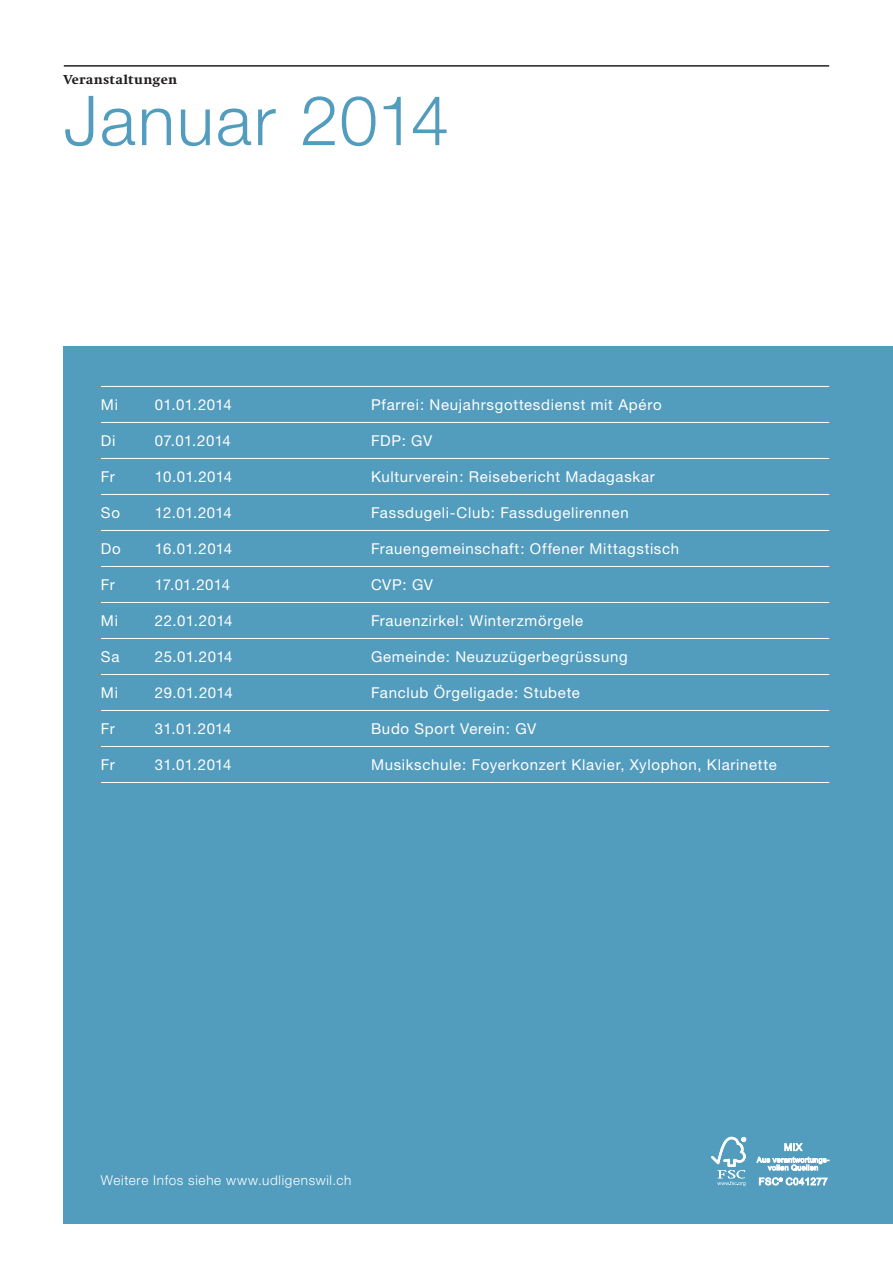
<style>
.page{position:relative;width:893px;height:1263px;background:#fff}
.page>*{position:absolute;margin:0;border:0;box-sizing:border-box;transform-origin:0 0}
.t1{font:300 69px "Helvetica Neue";letter-spacing:.025em;color:#529cbe}
.t2{font:15px "Helvetica Neue";letter-spacing:.045em;color:#fff}
.t3{font:300 13.5px "Helvetica Neue";letter-spacing:.05em;color:#fff}
.t4{font:800 13.5px "Swift";letter-spacing:.02em;color:#231f20}
</style>
<div class="page">
<div style="left:64px;top:346px;width:829px;height:878px;background:#529cbe"></div>
<hr style="left:101px;top:386px;width:728px;height:1px;background:#fff">
<hr style="left:101px;top:422px;width:728px;height:1px;background:#fff">
<hr style="left:101px;top:458px;width:728px;height:1px;background:#fff">
<hr style="left:101px;top:494px;width:728px;height:1px;background:#fff">
<hr style="left:101px;top:530px;width:728px;height:1px;background:#fff">
<hr style="left:101px;top:566px;width:728px;height:1px;background:#fff">
<hr style="left:101px;top:602px;width:728px;height:1px;background:#fff">
<hr style="left:101px;top:638px;width:728px;height:1px;background:#fff">
<hr style="left:101px;top:674px;width:728px;height:1px;background:#fff">
<hr style="left:101px;top:710px;width:728px;height:1px;background:#fff">
<hr style="left:101px;top:746px;width:728px;height:1px;background:#fff">
<hr style="left:101px;top:782px;width:728px;height:1px;background:#fff">
<hr style="left:64px;top:65px;width:765px;height:2px;background:#231f20">
<svg style="left:711px;top:1137px;width:35px;height:49px"></svg>
<svg style="left:756px;top:1143px;width:73px;height:28px"></svg>
<svg style="left:759px;top:1177px;width:69px;height:8px"></svg>
<p class="t4" style="left:64px;top:72px;width:115px">Veranstaltungen</p>
<h1 class="t1" style="left:64px;top:78px;width:387px">Januar 2014</h1>
<p class="t2" style="left:101px;top:395px;width:19px">Mi</p>
<p class="t2" style="left:155px;top:395px;width:78px">01.01.2014</p>
<p class="t2" style="left:371px;top:395px;width:292px">Pfarrei: Neujahrsgottesdienst mit Apéro</p>
<p class="t2" style="left:101px;top:431px;width:16px">Di</p>
<p class="t2" style="left:155px;top:431px;width:77px">07.01.2014</p>
<p class="t2" style="left:371px;top:431px;width:63px">FDP: GV</p>
<p class="t2" style="left:101px;top:467px;width:15px">Fr</p>
<p class="t2" style="left:155px;top:467px;width:79px">10.01.2014</p>
<p class="t2" style="left:371px;top:467px;width:285px">Kulturverein: Reisebericht Madagaskar</p>
<p class="t2" style="left:101px;top:503px;width:21px">So</p>
<p class="t2" style="left:155px;top:503px;width:78px">12.01.2014</p>
<p class="t2" style="left:371px;top:503px;width:259px">Fassdugeli-Club: Fassdugelirennen</p>
<p class="t2" style="left:101px;top:539px;width:21px">Do</p>
<p class="t2" style="left:155px;top:539px;width:79px">16.01.2014</p>
<p class="t2" style="left:371px;top:539px;width:310px">Frauengemeinschaft: Offener Mittagstisch</p>
<p class="t2" style="left:101px;top:575px;width:15px">Fr</p>
<p class="t2" style="left:155px;top:575px;width:77px">17.01.2014</p>
<p class="t2" style="left:371px;top:575px;width:63px">CVP: GV</p>
<p class="t2" style="left:101px;top:611px;width:19px">Mi</p>
<p class="t2" style="left:155px;top:611px;width:79px">22.01.2014</p>
<p class="t2" style="left:371px;top:611px;width:214px">Frauenzirkel: Winterzmörgele</p>
<p class="t2" style="left:101px;top:647px;width:20px">Sa</p>
<p class="t2" style="left:155px;top:647px;width:79px">25.01.2014</p>
<p class="t2" style="left:371px;top:647px;width:258px">Gemeinde: Neuzuzügerbegrüssung</p>
<p class="t2" style="left:101px;top:683px;width:19px">Mi</p>
<p class="t2" style="left:155px;top:683px;width:79px">29.01.2014</p>
<p class="t2" style="left:371px;top:683px;width:210px">Fanclub Örgeligade: Stubete</p>
<p class="t2" style="left:101px;top:719px;width:15px">Fr</p>
<p class="t2" style="left:155px;top:719px;width:78px">31.01.2014</p>
<p class="t2" style="left:371px;top:719px;width:167px">Budo Sport Verein: GV</p>
<p class="t2" style="left:101px;top:755px;width:15px">Fr</p>
<p class="t2" style="left:155px;top:755px;width:78px">31.01.2014</p>
<p class="t2" style="left:371px;top:755px;width:407px">Musikschule: Foyerkonzert Klavier, Xylophon, Klarinette</p>
<p class="t3" style="left:101px;top:1172px;width:252px">Weitere Infos siehe www.udligenswil.ch</p>
</div>
